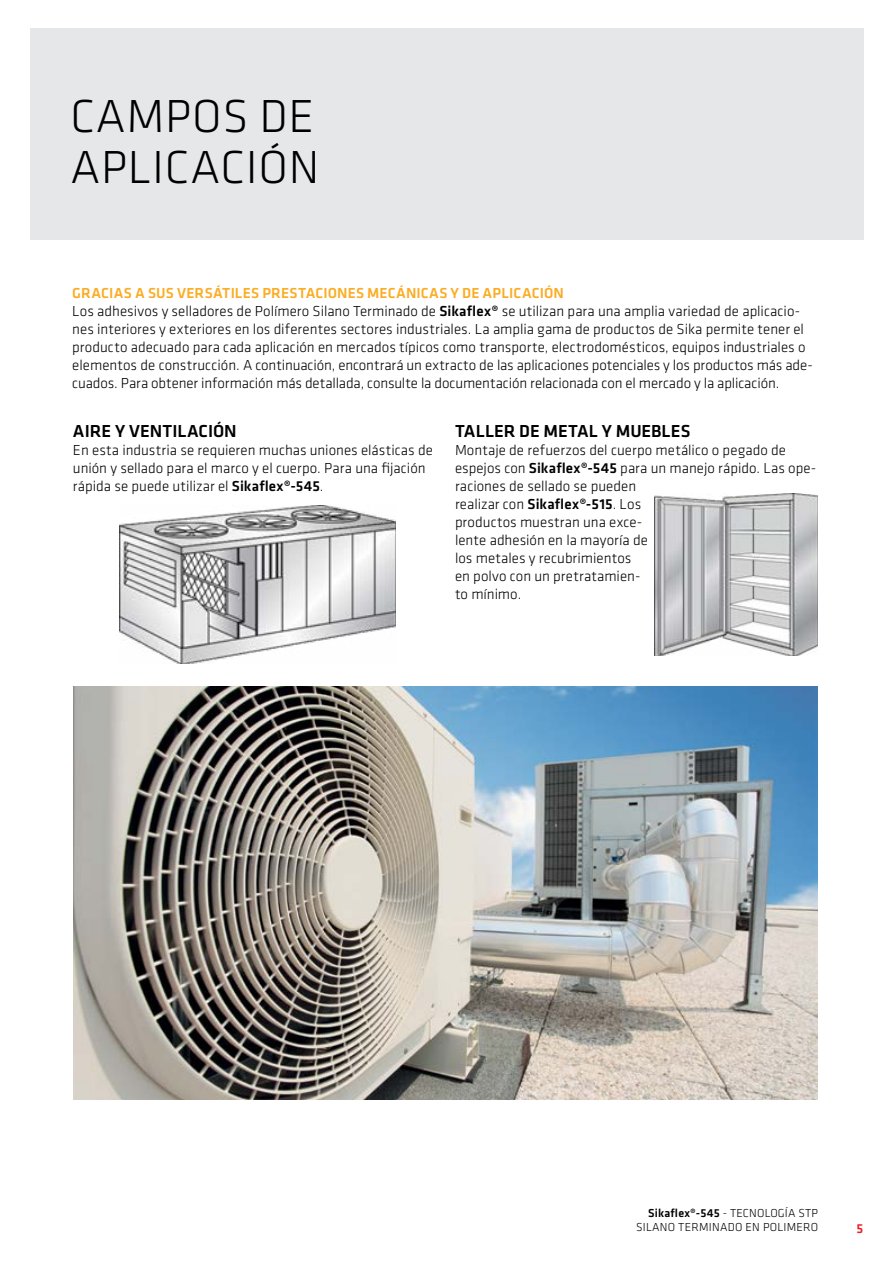
<style>
.page{position:relative;width:893px;height:1263px;background:#fff}
.page>*{position:absolute;margin:0;border:0;box-sizing:border-box;transform-origin:0 0}
.t1{font:300 48px/51px "Klavika";letter-spacing:.015em;color:#000}
.t2{font:500 18px "Klavika";color:#000}
.t3{font:300 15px/18px "Klavika";color:#000}
.t4{font:500 13.5px "Klavika";color:#ed1d24}
.t5{font:300 12px/14.4px "Klavika";letter-spacing:.02em;color:#000;text-align:right}
.s1{font-weight:500;color:#fbac23}
.s2{font-weight:500}
</style>
<div class="page">
<div style="left:30px;top:28px;width:833px;height:212px;background:#e6e7e8"></div>
<img style="left:119px;top:506px;width:276px;height:157px">
<img style="left:655px;top:493px;width:162px;height:163px">
<img style="left:74px;top:687px;width:744px;height:412px">
<h1 class="t1" style="left:71px;top:90px;width:250px">CAMPOS DE<br>APLICACIÓN</h1>
<p class="t3" style="left:72px;top:284px;width:742px"><span class="s1">GRACIAS A SUS VERSÁTILES PRESTACIONES MECÁNICAS Y DE APLICACIÓN<br></span>Los adhesivos y selladores de Polímero Silano Terminado de <span class="s2">Sikaflex®</span> se utilizan para una amplia variedad de aplicacio&shy;nes interiores y exteriores en los diferentes sectores industriales. La amplia gama de productos de Sika permite tener el producto adecuado para cada aplicación en mercados típicos como transporte, electrodomésticos, equipos industriales o elementos de construcción. A continuación, encontrará un extracto de las aplicaciones potenciales y los productos más ade&shy;cuados. Para obtener información más detallada, consulte la documentación relacionada con el mercado y la aplicación.</p>
<p class="t2" style="left:73px;top:419px;width:165px">AIRE Y VENTILACIÓN</p>
<p class="t3" style="left:73px;top:441px;width:361px">En esta industria se requieren muchas uniones elásticas de unión y sellado para el marco y el cuerpo. Para una fijación rápida se puede utilizar el <span class="s2">Sikaflex®-545</span>.</p>
<p class="t2" style="left:455px;top:418px;width:237px">TALLER DE METAL Y MUEBLES</p>
<p class="t3" style="left:455px;top:440px;width:363px">Montaje de refuerzos del cuerpo metálico o pegado de espejos con <span class="s2">Sikaflex®-545</span> para un manejo rápido. Las ope&shy;raciones de sellado se pueden<br>realizar con <span class="s2">Sikaflex®-515</span>. Los<br>productos muestran una exce-<br>lente adhesión en la mayoría de<br>los metales y recubrimientos<br>en polvo con un pretratamien-<br>to mínimo.</p>
<p class="t5" style="left:636px;top:1205px;width:184px"><span class="s2">Sikaflex®-545</span> - TECNOLOGÍA STP<br>SILANO TERMINADO EN POLIMERO</p>
<p class="t4" style="left:856px;top:1219px;width:8px">5</p>
</div>
